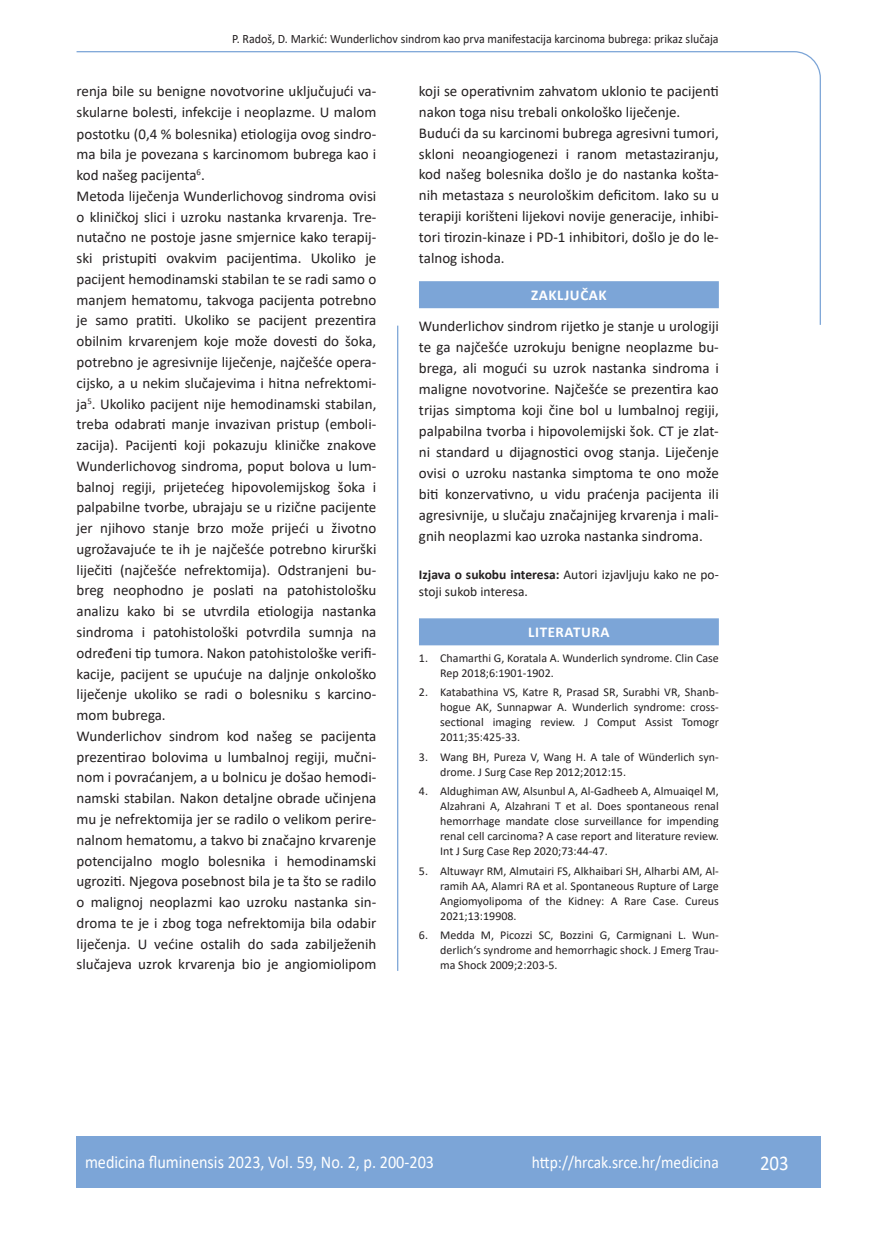
<style>
.page{position:relative;width:872px;height:1234px;background:#fff}
.page>*{position:absolute;margin:0;border:0;box-sizing:border-box;transform-origin:0 0}
.t1{font:21px "Calibri";color:#fff;scale:.9 1}
.t2{font:18px "Calibri";color:#fff;scale:.9 1}
.t3{font:17.25px "Calibri";color:#fff;scale:.9 1}
.osnovni_tekst{font:15px/20.7px "Calibri";color:#231f20;text-align:justify}
.naslov_ruler{font:700 15px "Calibri";letter-spacing:.04em;color:#fff}
.izjava{font:13.5px/16.5px "Calibri";color:#231f20}
.glava{font:12.75px "Calibri";color:#231f20;scale:.94 1}
.literatura{font:12px/15px "Calibri";color:#231f20;text-align:justify}
.s1{font-weight:700}
</style>
<div class="page">
<svg style="left:76px;top:51px;width:745px;height:275px"></svg>
<hr style="left:397px;top:325px;width:1px;height:645px;background:#7ca5d7">
<div style="left:77px;top:1135px;width:744px;height:51px;background:#7ca5d7"></div>
<div style="left:419px;top:281px;width:300px;height:27px;background:#7ca5d7"></div>
<div style="left:419px;top:618px;width:300px;height:27px;background:#7ca5d7"></div>
<p class="glava" style="left:232px;top:29px;width:519px">P. Radoš, D. Markić: Wunderlichov sindrom kao prva manifestacija karcinoma bubrega: prikaz slučaja</p>
<p class="osnovni_tekst" style="left:77px;top:81px;width:301px">renja bile su benigne novotvorine uključujući va&shy;skularne bolesti, infekcije i neoplazme. U malom postotku (0,4 % bolesnika) etiologija ovog sindro&shy;ma bila je povezana s karcinomom bubrega kao i kod našeg pacijenta<sup>6</sup>.</p>
<p class="osnovni_tekst" style="left:77px;top:185px;width:301px">Metoda liječenja Wunderlichovog sindroma ovisi o kliničkoj slici i uzroku nastanka krvarenja. Tre&shy;nutačno ne postoje jasne smjernice kako terapij&shy;ski pristupiti ovakvim pacijentima. Ukoliko je pacijent hemodinamski stabilan te se radi samo o manjem hematomu, takvoga pacijenta potrebno je samo pratiti. Ukoliko se pacijent prezentira obilnim krvarenjem koje može dovesti do šoka, potrebno je agresivnije liječenje, najčešće opera&shy;cijsko, a u nekim slučajevima i hitna nefrektomi&shy;ja<sup>5</sup>. Ukoliko pacijent nije hemodinamski stabilan, treba odabrati manje invazivan pristup (emboli&shy;zacija). Pacijenti koji pokazuju kliničke znakove Wunderlichovog sindroma, poput bolova u lum&shy;balnoj regiji, prijetećeg hipovolemijskog šoka i palpabilne tvorbe, ubrajaju se u rizične pacijente jer njihovo stanje brzo može prijeći u životno ugrožavajuće te ih je najčešće potrebno kirurški liječiti (najčešće nefrektomija). Odstranjeni bu&shy;breg neophodno je poslati na patohistološku analizu kako bi se utvrdila etiologija nastanka sindroma i patohistološki potvrdila sumnja na određeni tip tumora. Nakon patohistološke verifi&shy;kacije, pacijent se upućuje na daljnje onkološko liječenje ukoliko se radi o bolesniku s karcino&shy;mom bubrega.</p>
<p class="osnovni_tekst" style="left:77px;top:725px;width:301px">Wunderlichov sindrom kod našeg se pacijenta prezentirao bolovima u lumbalnoj regiji, mučni&shy;nom i povraćanjem, a u bolnicu je došao hemodi&shy;namski stabilan. Nakon detaljne obrade učinjena mu je nefrektomija jer se radilo o velikom perire&shy;nalnom hematomu, a takvo bi značajno krvarenje potencijalno moglo bolesnika i hemodinamski ugroziti. Njegova posebnost bila je ta što se radilo o malignoj neoplazmi kao uzroku nastanka sin&shy;droma te je i zbog toga nefrektomija bila odabir liječenja. U većine ostalih do sada zabilježenih slučajeva uzrok krvarenja bio je angiomiolipom</p>
<p class="osnovni_tekst" style="left:419px;top:81px;width:301px">koji se operativnim zahvatom uklonio te pacijenti nakon toga nisu trebali onkološko liječenje.</p>
<p class="osnovni_tekst" style="left:419px;top:122px;width:301px">Budući da su karcinomi bubrega agresivni tumori, skloni neoangiogenezi i ranom metastaziranju, kod našeg bolesnika došlo je do nastanka košta&shy;nih metastaza s neurološkim deficitom. Iako su u terapiji korišteni lijekovi novije generacije, inhibi&shy;tori tirozin-kinaze i PD-1 inhibitori, došlo je do le&shy;talnog ishoda.</p>
<p class="naslov_ruler" style="left:531px;top:284px;width:77px">ZAKLJUČAK</p>
<p class="osnovni_tekst" style="left:419px;top:314px;width:301px">Wunderlichov sindrom rijetko je stanje u urologiji te ga najčešće uzrokuju benigne neoplazme bu&shy;brega, ali mogući su uzrok nastanka sindroma i maligne novotvorine. Najčešće se prezentira kao trijas simptoma koji čine bol u lumbalnoj regiji, palpabilna tvorba i hipovolemijski šok. CT je zlat&shy;ni standard u dijagnostici ovog stanja. Liječenje ovisi o uzroku nastanka simptoma te ono može biti konzervativno, u vidu praćenja pacijenta ili agresivnije, u slučaju značajnijeg krvarenja i mali&shy;gnih neoplazmi kao uzroka nastanka sindroma.</p>
<p class="izjava" style="left:419px;top:566px;width:301px"><span class="s1">Izjava o sukobu interesa:</span> Autori izjavljuju kako ne po&shy;stoji sukob interesa.</p>
<p class="naslov_ruler" style="left:528px;top:621px;width:83px">LITERATURA</p>
<p class="literatura" style="left:440px;top:649px;width:280px;text-indent:-21px">1. Chamarthi G, Koratala A. Wunderlich syndrome. Clin Case<br>Rep 2018;6:1901-1902.</p>
<p class="literatura" style="left:440px;top:684px;width:280px;text-indent:-21px">2. Katabathina VS, Katre R, Prasad SR, Surabhi VR, Shanb&shy;hogue AK, Sunnapwar A. Wunderlich syndrome: cross&shy;sectional imaging review. J Comput Assist Tomogr 2011;35:425-33.</p>
<p class="literatura" style="left:440px;top:748px;width:280px;text-indent:-21px">3. Wang BH, Pureza V, Wang H. A tale of Wünderlich syn&shy;drome. J Surg Case Rep 2012;2012:15.</p>
<p class="literatura" style="left:440px;top:783px;width:280px;text-indent:-21px">4. Aldughiman AW, Alsunbul A, Al-Gadheeb A, Almuaiqel M, Alzahrani A, Alzahrani T et al. Does spontaneous renal hemorrhage mandate close surveillance for impending renal cell carcinoma? A case report and literature review.<br>Int J Surg Case Rep 2020;73:44-47.</p>
<p class="literatura" style="left:440px;top:862px;width:280px;text-indent:-21px">5. Altuwayr RM, Almutairi FS, Alkhaibari SH, Alharbi AM, Al&shy;ramih AA, Alamri RA et al. Spontaneous Rupture of Large Angiomyolipoma of the Kidney: A Rare Case. Cureus 2021;13:19908.</p>
<p class="literatura" style="left:440px;top:927px;width:280px;text-indent:-21px">6. Medda M, Picozzi SC, Bozzini G, Carmignani L. Wun&shy;derlich‘s syndrome and hemorrhagic shock. J Emerg Trau&shy;ma Shock 2009;2:203-5.</p>
<p class="t2" style="left:85px;top:1149px;width:389px">medicina fluminensis 2023, Vol. 59, No. 2, p. 200-203</p>
<p class="t3" style="left:532px;top:1150px;width:209px">http://hrcak.srce.hr/medicina</p>
<p class="t1" style="left:760px;top:1147px;width:33px">203</p>
</div>
